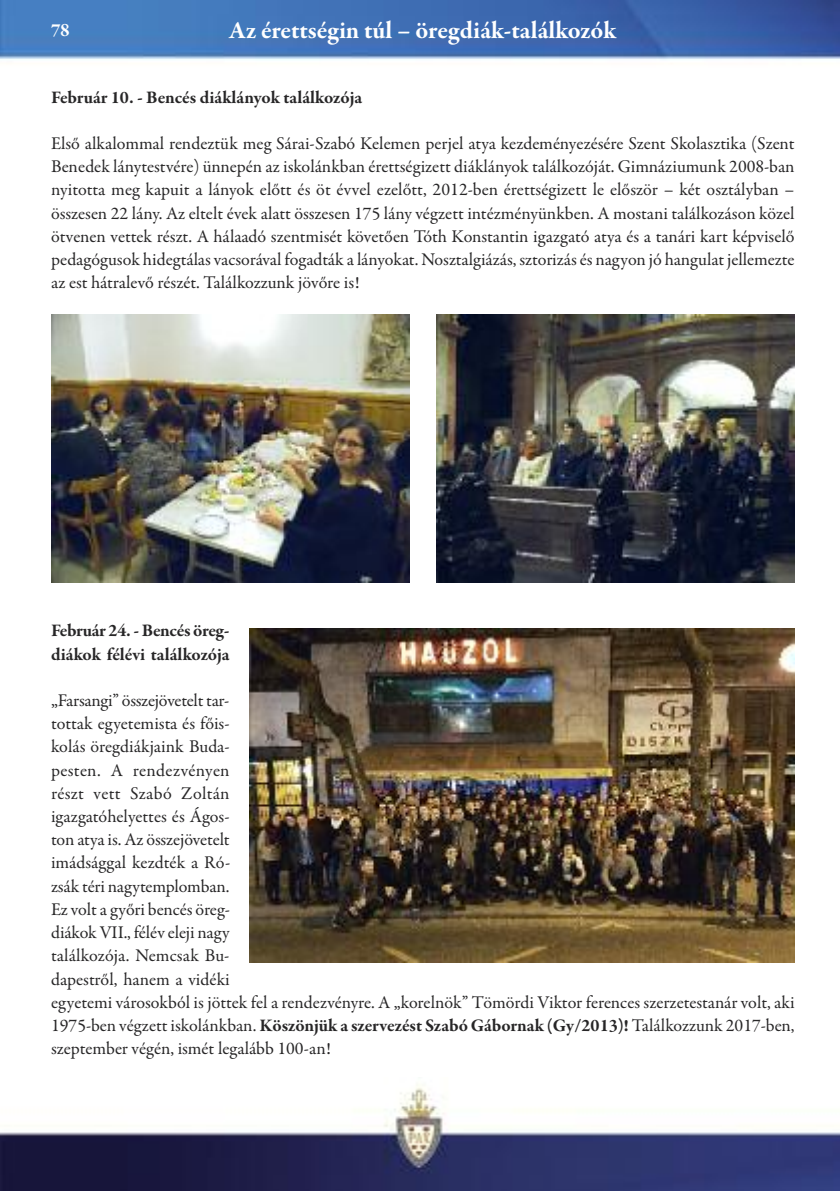
<style>
.page{position:relative;width:840px;height:1191px;background:#fff}
.page>*{position:absolute;margin:0;border:0;box-sizing:border-box;transform-origin:0 0}
.t1{font:700 25px "Garamond Premr Pro";color:#fff}
.t2{font:700 19px "Garamond Premr Pro";color:#fff}
.t3{font:18px/23.2px "Garamond Premr Pro";color:#272627;text-align:justify}
.t4{font:700 18px/23.2px "Garamond Premr Pro";letter-spacing:-.005em;color:#272627}
.s1{font-weight:700}
</style>
<div class="page">
<img style="left:0;top:0;width:839px;height:60px">
<img style="left:0;top:1084px;width:839px;height:107px">
<img style="left:51px;top:314px;width:358px;height:268px">
<img style="left:436px;top:314px;width:358px;height:269px">
<img style="left:249px;top:628px;width:545px;height:334px">
<p class="t2" style="left:51px;top:23px;width:21px">78</p>
<h1 class="t1" style="left:229px;top:20px;width:388px">Az érettségin túl – öregdiák-találkozók</h1>
<p class="t4" style="left:51px;top:87px;width:312px">Február 10. - Bencés diáklányok találkozója</p>
<p class="t3" style="left:51px;top:133px;width:744px">Első alkalommal rendeztük meg Sárai-Szabó Kelemen perjel atya kezdeményezésére Szent Skolasztika (Szent Benedek lánytestvére) ünnepén az iskolánkban érettségizett diáklányok találkozóját. Gimnáziumunk 2008-ban nyitotta meg kapuit a lányok előtt és öt évvel ezelőtt, 2012-ben érettségizett le először – két osztályban – összesen 22 lány. Az eltelt évek alatt összesen 175 lány végzett intézményünkben. A mostani találkozáson közel ötvenen vettek részt. A hálaadó szentmisét követően Tóth Konstantin igazgató atya és a tanári kart képviselő pedagógusok hidegtálas vacsorával fogadták a lányokat. Nosztalgiázás, sztorizás és nagyon jó hangulat jellemezte az est hátralevő részét. Találkozzunk jövőre is!</p>
<p class="t4" style="left:51px;top:620px;width:180px">Február 24. - Bencés öreg&shy;diákok félévi találkozója</p>
<p class="t3" style="left:51px;top:690px;width:744px;text-align:left">„Farsangi” összejövetelt tar-<br>tottak egyetemista és főis-<br>kolás öregdiákjaink Buda-<br>pesten. A rendezvényen<br>részt vett Szabó Zoltán<br>igazgatóhelyettes és Ágos-<br>ton atya is. Az összejövetelt<br>imádsággal kezdték a Ró-<br>zsák téri nagytemplomban.<br>Ez volt a győri bencés öreg-<br>diákok VII., félév eleji nagy<br>találkozója. Nemcsak Bu-<br>dapestről, hanem a vidéki<br>egyetemi városokból is jöttek fel a rendezvényre. A „korelnök” Tömördi Viktor ferences szerzetestanár volt, aki 1975-ben végzett iskolánkban. <span class="s1">Köszönjük a szervezést Szabó Gábornak (Gy/2013)!</span> Találkozzunk 2017-ben, szeptember végén, ismét legalább 100-an!</p>
</div>
